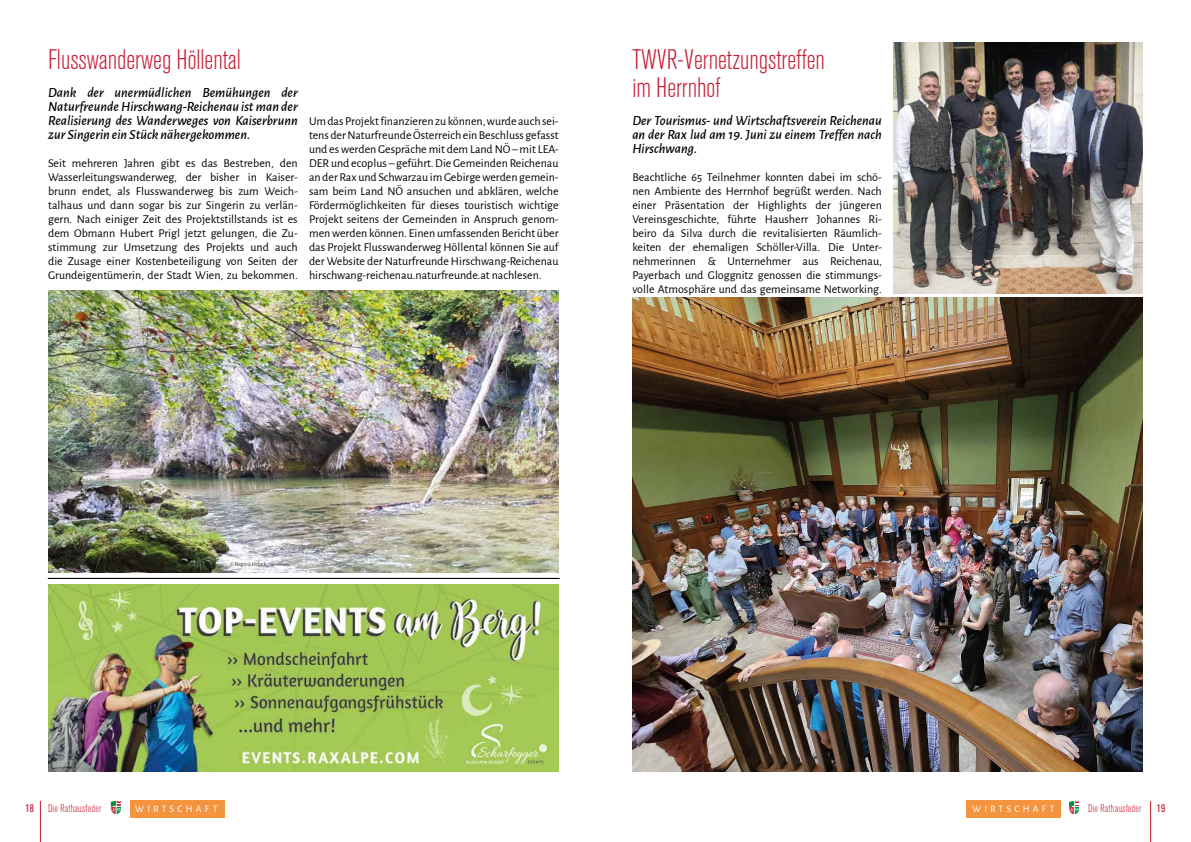
<style>
.page{position:relative;width:1191px;height:842px;background:#fff}
.page>*{position:absolute;margin:0;border:0;box-sizing:border-box;transform-origin:0 0}
.t1{font:300 condensed 28px/28px "Akzidenz Grotesk BQ";color:#c61a32}
.t2{font:italic 500 14px/14px "Alegreya Sans";color:#000;text-align:justify}
.t3{font:12px/14px "Alegreya Sans";color:#000;text-align:justify}
.t4{font:300 condensed 11px "Akzidenz Grotesk BQ";letter-spacing:.02em;color:#c61a32}
.t5{font:condensed 11px "Akzidenz Grotesk BQ";color:#c61a32}
.t6{font:10px "Alegreya Sans";letter-spacing:.32em;color:#fff}
.t7{font:6px "Alegreya Sans";color:#3c3c3b}
</style>
<div class="page">
<div style="left:965px;top:800px;width:95px;height:17px;background:#f4943f"></div>
<div style="left:130px;top:800px;width:95px;height:17px;background:#f4943f"></div>
<hr style="left:40px;top:801px;width:1px;height:41px;background:#c61a32">
<hr style="left:1150px;top:801px;width:1px;height:41px;background:#c61a32">
<svg style="left:111px;top:801px;width:10px;height:13px"></svg>
<svg style="left:1069px;top:801px;width:10px;height:14px"></svg>
<img style="left:48px;top:291px;width:510px;height:282px">
<img style="left:48px;top:584px;width:510px;height:187px">
<svg style="left:48px;top:578px;width:511px;height:1px"></svg>
<img style="left:632px;top:298px;width:510px;height:473px">
<img style="left:893px;top:43px;width:249px;height:250px">
<h1 class="t1" style="left:48px;top:46px;width:194px">Flusswanderweg Höllental</h1>
<p class="t2" style="left:48px;top:85px;width:251px">Dank der unermüdlichen Bemühungen der Naturfreunde Hirschwang-Reichenau ist man der Realisierung des Wanderweges von Kaiserbrunn zur Singerin ein Stück nähergekommen.</p>
<p class="t3" style="left:48px;top:156px;width:251px">Seit mehreren Jahren gibt es das Bestreben, den Wasserleitungswanderweg, der bisher in Kaiser&shy;brunn endet, als Flusswanderweg bis zum Weich&shy;talhaus und dann sogar bis zur Singerin zu verlän&shy;gern. Nach einiger Zeit des Projektstillstands ist es dem Obmann Hubert Prigl jetzt gelungen, die Zu&shy;stimmung zur Umsetzung des Projekts und auch die Zusage einer Kostenbeteiligung von Seiten der Grundeigentümerin, der Stadt Wien, zu bekommen.</p>
<p class="t3" style="left:309px;top:114px;width:251px">Um das Projekt finanzieren zu können, wurde auch sei&shy;tens der Naturfreunde Österreich ein Beschluss gefasst und es werden Gespräche mit dem Land NÖ – mit LEA-DER und ecoplus – geführt. Die Gemeinden Reichenau an der Rax und Schwarzau im Gebirge werden gemein&shy;sam beim Land NÖ ansuchen und abklären, welche Fördermöglichkeiten für dieses touristisch wichtige Projekt seitens der Gemeinden in Anspruch genom&shy;men werden können. Einen umfassenden Bericht über das Projekt Flusswanderweg Höllental können Sie auf der Website der Naturfreunde Hirschwang-Reichenau hirschwang-reichenau.naturfreunde.at nachlesen.</p>
<h1 class="t1" style="left:632px;top:46px;width:194px">TWVR-Vernetzungstreffen im Herrnhof</h1>
<p class="t2" style="left:632px;top:113px;width:251px">Der Tourismus- und Wirtschaftsverein Reichenau an der Rax lud am 19. Juni zu einem Treffen nach Hirschwang.</p>
<p class="t3" style="left:632px;top:170px;width:251px">Beachtliche 65 Teilnehmer konnten dabei im schö&shy;nen Ambiente des Herrnhof begrüßt werden. Nach einer Präsentation der Highlights der jüngeren Vereinsgeschichte, führte Hausherr Johannes Ri&shy;beiro da Silva durch die revitalisierten Räumlich&shy;keiten der ehemaligen Schöller-Villa. Die Unter&shy;nehmerinnen &amp; Unternehmer aus Reichenau, Payerbach und Gloggnitz genossen die stimmungs&shy;volle Atmosphäre und das gemeinsame Networking.</p>
<p class="t7" style="left:230px;top:560px;width:38px">© Regina Hrbek</p>
<p class="t5" style="left:25px;top:802px;width:10px">18</p>
<p class="t4" style="left:48px;top:802px;width:55px">Die Rathausfeder</p>
<p class="t6" style="left:135px;top:802px;width:84px">WIRTSCHAFT</p>
<p class="t6" style="left:972px;top:802px;width:84px">WIRTSCHAFT</p>
<p class="t4" style="left:1088px;top:802px;width:55px">Die Rathausfeder</p>
<p class="t5" style="left:1156px;top:802px;width:10px">19</p>
</div>
